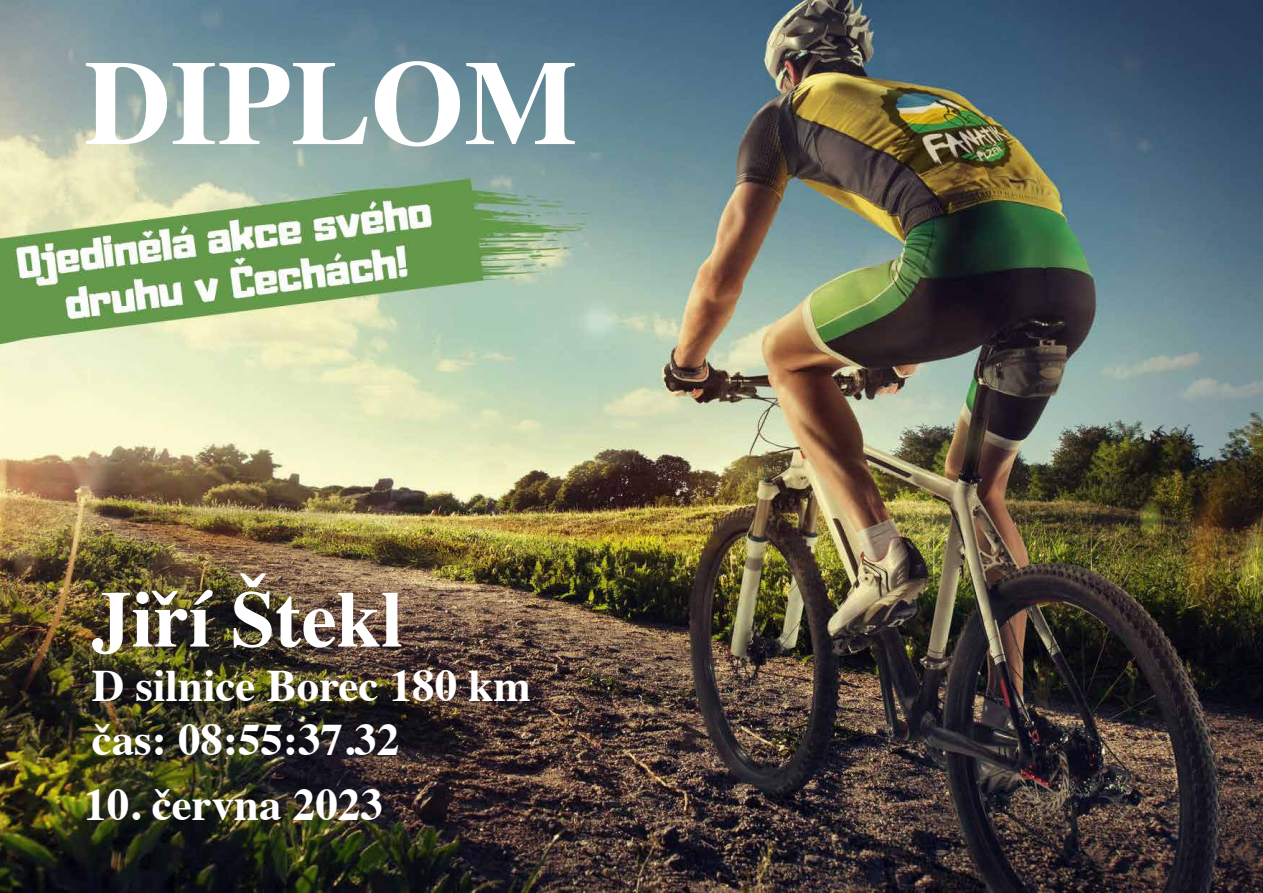
<style>
.page{position:relative;width:1263px;height:893px;background:#fff}
.page>*{position:absolute;margin:0;border:0;box-sizing:border-box;transform-origin:0 0}
.t1{font:700 120px "Times";color:#fff}
.t2{font:700 79.5px "Times";color:#fff}
.t3{font:700 45px/54px "Times";color:#fff}
</style>
<div class="page">
<img style="left:0;top:0;width:1263px;height:893px">
<h1 class="t1" style="left:84px;top:-11px;width:495px">DIPLOM</h1>
<h2 class="t2" style="left:92px;top:544px;width:313px">Jiří Štekl</h2>
<p class="t3" style="left:92px;top:654px;width:441px">D silnice Borec 180 km čas: 08:55:37.32</p>
<p class="t3" style="left:84px;top:773px;width:300px">10. června 2023</p>
</div>
